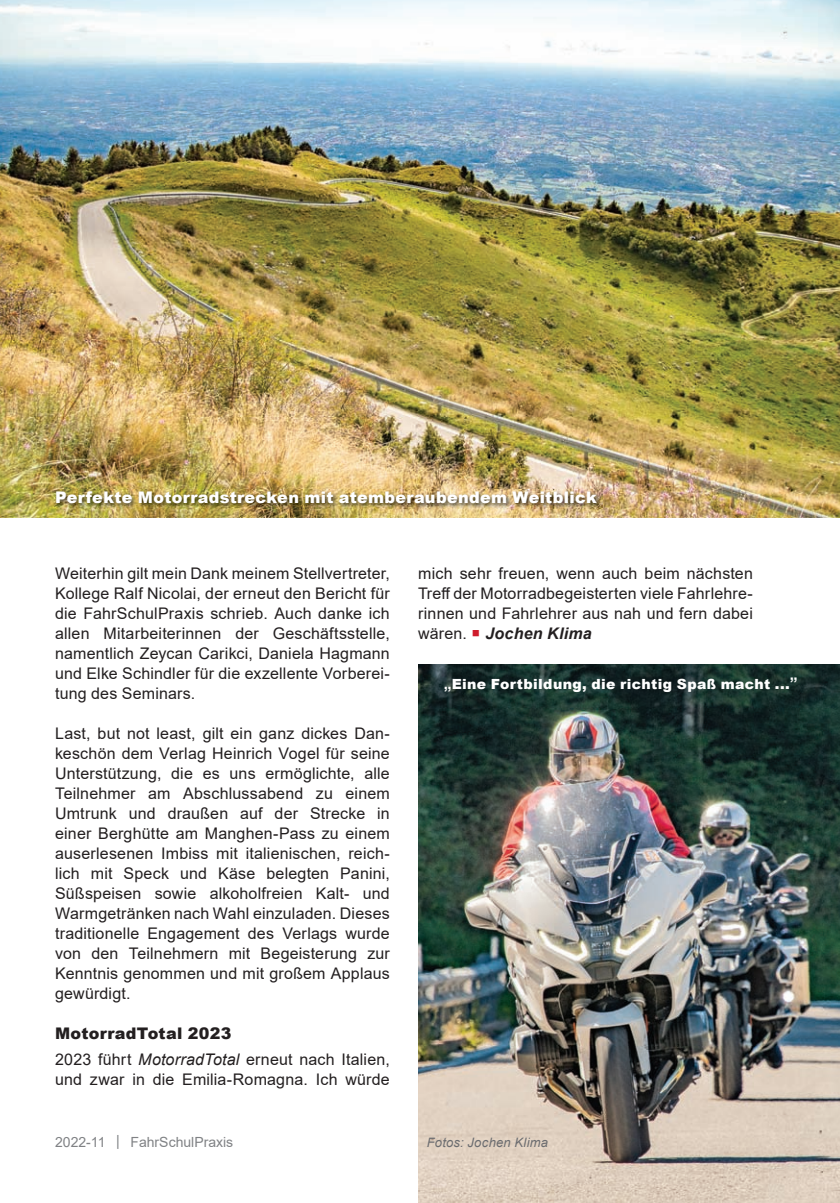
<style>
.page{position:relative;width:840px;height:1203px;background:#fff}
.page>*{position:absolute;margin:0;border:0;box-sizing:border-box;transform-origin:0 0}
.t1{font:16px/20px "Arial";letter-spacing:.01em;color:#231f20;text-align:justify}
.t2{font:900 16px "Arial";letter-spacing:.02em;color:#fff}
.t3{font:900 14px "Arial";letter-spacing:.025em;color:#fff}
.t4{font:14px "Arial";color:#808285}
.t5{font:italic 13px "Arial";letter-spacing:.02em;color:#6c6d70}
.s1{font-weight:900}
.s2{font-style:italic}
.s3{font-family:"MS Gothic"}
.s4{color:#cf1b2b}
.s5{font-weight:700;font-style:italic}
.s6{font-weight:700;font-size:16px}
</style>
<div class="page">
<img style="left:0;top:0;width:839px;height:518px">
<img style="left:418px;top:664px;width:421px;height:539px">
<img style="left:54px;top:490px;width:548px;height:19px">
<p class="t2" style="left:55px;top:486px;width:543px">Perfekte Motorradstrecken mit atemberaubendem Weitblick</p>
<p class="t1" style="left:55px;top:563px;width:336px">Weiterhin gilt mein Dank meinem Stellvertreter, Kollege Ralf Nicolai, der erneut den Bericht für die FahrSchulPraxis schrieb. Auch danke ich allen Mitarbeiterinnen der Geschäftsstelle, namentlich Zeycan Carikci, Daniela Hagmann und Elke Schindler für die exzellente Vorberei&shy;tung des Seminars.</p>
<p class="t1" style="left:55px;top:723px;width:336px">Last, but not least, gilt ein ganz dickes Dan&shy;keschön dem Verlag Heinrich Vogel für seine Unterstützung, die es uns ermöglichte, alle Teilnehmer am Abschlussabend zu einem Umtrunk und draußen auf der Strecke in einer Berghütte am Manghen-Pass zu einem auserlesenen Imbiss mit italienischen, reich&shy;lich mit Speck und Käse belegten Panini, Süßspeisen sowie alkoholfreien Kalt- und Warmgetränken nach Wahl einzuladen. Dieses traditionelle Engagement des Verlags wurde von den Teilnehmern mit Begeisterung zur Kenntnis genommen und mit großem Applaus gewürdigt.</p>
<p class="t1" style="left:55px;top:1020px;width:336px;line-height:25.6px"><span class="s1">MotorradTotal 2023<br></span>2023 führt <span class="s2">MotorradTotal</span> erneut nach Italien,</p>
<p class="t1" style="left:55px;top:1069px;width:336px">und zwar in die Emilia-Romagna. Ich würde</p>
<p class="t4" style="left:55px;top:1133px;width:180px">2022-11 <span class="s3">|</span> FahrSchulPraxis</p>
<p class="t1" style="left:418px;top:563px;width:336px">mich sehr freuen, wenn auch beim nächsten Treff der Motorradbegeisterten viele Fahrlehre&shy;rinnen und Fahrlehrer aus nah und fern dabei wären. <span class="s4">○</span> <span class="s5">Jochen Klima</span></p>
<p class="t3" style="left:443px;top:674px;width:355px"><span class="s6">„</span>Eine Fortbildung, die richtig Spaß macht ...<span class="s6">”</span></p>
<p class="t5" style="left:426px;top:1134px;width:123px">Fotos: Jochen Klima</p>
</div>
